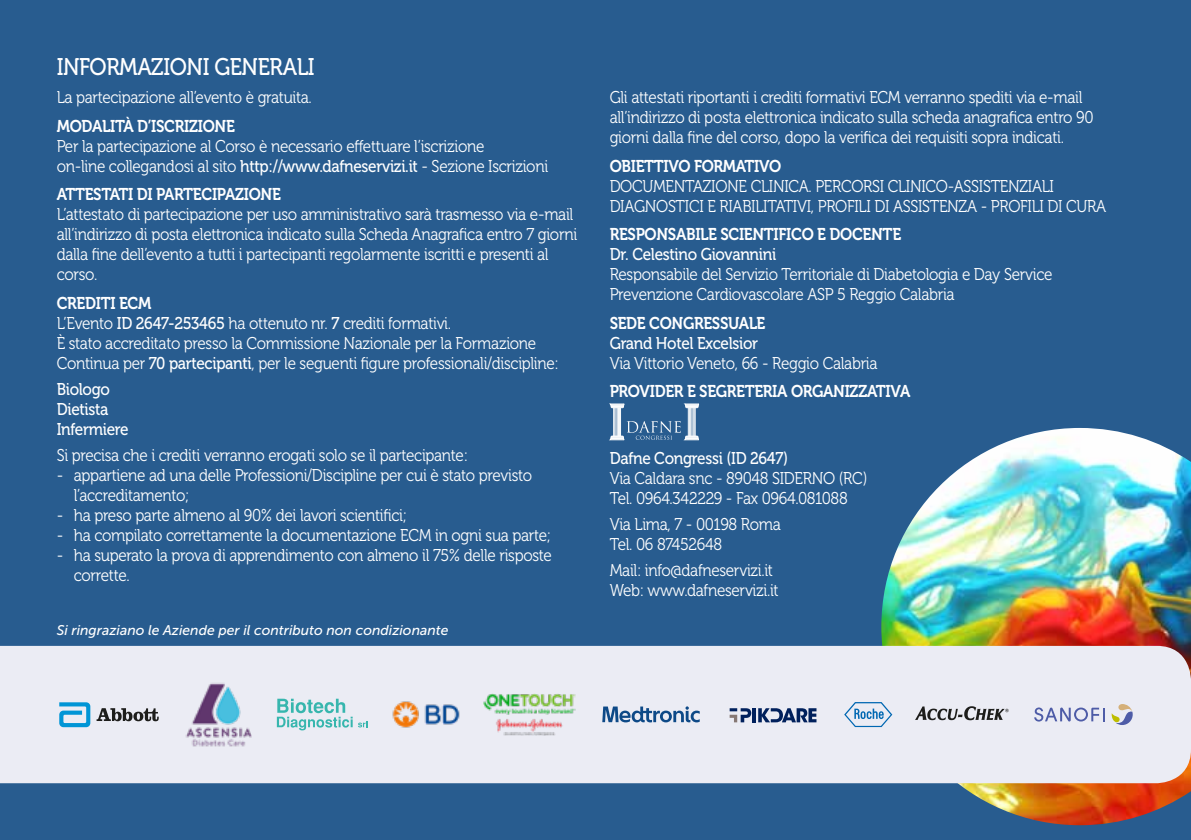
<style>
.page{position:relative;width:1191px;height:840px;background:#fff}
.page>*{position:absolute;margin:0;border:0;box-sizing:border-box;transform-origin:0 0}
.t1{font:24px "Museo 500";letter-spacing:-.02em;color:#fff;scale:.9 1}
.t2{font:17px/20px "Museo 300";letter-spacing:-.02em;color:#fff;scale:.9 1}
.t3{font:17px "Museo 700";letter-spacing:-.02em;color:#fff;scale:.9 1}
.t4{font:17px/20px "Museo 500";letter-spacing:-.02em;color:#fff;scale:.9 1}
.t5{font:italic 14px "Museo Sans 500";color:#fff}
.s1{font-family:"Museo 500"}
</style>
<div class="page">
<div style="left:0;top:0;width:1191px;height:839px;background:#285c8f"></div>
<svg style="left:610px;top:403px;width:89px;height:36px"></svg>
<img style="left:881px;top:428px;width:310px;height:396px">
<div style="left:0;top:645px;width:1191px;height:137px;background:#ebecf4"></div>
<svg style="left:729px;top:707px;width:22px;height:15px"></svg>
<hr style="left:752px;top:707px;width:4px;height:15px;background:#00205c">
<svg style="left:758px;top:707px;width:58px;height:15px"></svg>
<svg style="left:915px;top:705px;width:93px;height:14px"></svg>
<svg style="left:844px;top:701px;width:48px;height:25px"></svg>
<svg style="left:1034px;top:707px;width:70px;height:14px"></svg>
<svg style="left:1111px;top:703px;width:21px;height:21px"></svg>
<svg style="left:602px;top:706px;width:97px;height:16px;background:#89a4c4"></svg>
<svg style="left:59px;top:702px;width:31px;height:24px"></svg>
<svg style="left:97px;top:707px;width:62px;height:13px"></svg>
<svg style="left:277px;top:698px;width:90px;height:32px;background:#b5dbdf"></svg>
<img style="left:484px;top:692px;width:91px;height:43px">
<img style="left:392px;top:700px;width:68px;height:27px">
<img style="left:185px;top:682px;width:67px;height:64px">
<h1 class="t1" style="left:57px;top:53px;width:288px">INFORMAZIONI GENERALI</h1>
<p class="t2" style="left:57px;top:88px;width:285px">La partecipazione all’evento è gratuita.</p>
<p class="t3" style="left:57px;top:116px;width:199px">MODALITÀ D’ISCRIZIONE</p>
<p class="t2" style="left:57px;top:136px;width:547px">Per la partecipazione al Corso è necessario effettuare l’iscrizione<br>on-line collegandosi al sito <span class="s1">http://www.dafneservizi.it</span> - Sezione Iscrizioni</p>
<p class="t3" style="left:57px;top:185px;width:250px">ATTESTATI DI PARTECIPAZIONE</p>
<p class="t2" style="left:57px;top:205px;width:580px">L’attestato di partecipazione per uso amministrativo sarà trasmesso via e-mail all’indirizzo di posta elettronica indicato sulla Scheda Anagrafica entro 7 giorni dalla fine dell’evento a tutti i partecipanti regolarmente iscritti e presenti al corso.</p>
<p class="t3" style="left:57px;top:293px;width:107px">CREDITI ECM</p>
<p class="t2" style="left:57px;top:313px;width:559px">L’Evento <span class="s1">ID 2647-253465</span> ha ottenuto nr. <span class="s1">7</span> crediti formativi.<br>È stato accreditato presso la Commissione Nazionale per la Formazione<br>Continua per <span class="s1">70 partecipanti</span>, per le seguenti figure professionali/discipline:</p>
<p class="t4" style="left:57px;top:379px;width:81px">Biologo<br>Dietista<br>Infermiere</p>
<p class="t2" style="left:57px;top:445px;width:458px">Si precisa che i crediti verranno erogati solo se il partecipante:</p>
<p class="t2" style="left:74px;top:465px;width:511px;text-indent:-17px">- appartiene ad una delle Professioni/Discipline per cui è stato previsto l’accreditamento;</p>
<p class="t2" style="left:57px;top:505px;width:391px">- ha preso parte almeno al 90% dei lavori scientifici;</p>
<p class="t2" style="left:57px;top:525px;width:551px">- ha compilato correttamente la documentazione ECM in ogni sua parte;</p>
<p class="t2" style="left:74px;top:545px;width:533px;text-indent:-17px">- ha superato la prova di apprendimento con almeno il 75% delle risposte corrette.</p>
<p class="t5" style="left:57px;top:622px;width:393px">Si ringraziano le Aziende per il contributo non condizionante</p>
<p class="t2" style="left:609px;top:88px;width:539px">Gli attestati riportanti i crediti formativi ECM verranno spediti via e-mail all’indirizzo di posta elettronica indicato sulla scheda anagrafica entro 90 giorni dalla fine del corso, dopo la verifica dei requisiti sopra indicati.</p>
<p class="t3" style="left:609px;top:156px;width:192px">OBIETTIVO FORMATIVO</p>
<p class="t2" style="left:609px;top:176px;width:553px">DOCUMENTAZIONE CLINICA. PERCORSI CLINICO-ASSISTENZIALI<br>DIAGNOSTICI E RIABILITATIVI, PROFILI DI ASSISTENZA - PROFILI DI CURA</p>
<p class="t3" style="left:609px;top:225px;width:325px">RESPONSABILE SCIENTIFICO E DOCENTE</p>
<p class="t4" style="left:609px;top:244px;width:187px">Dr. Celestino Giovannini</p>
<p class="t2" style="left:609px;top:265px;width:493px">Responsabile del Servizio Territoriale di Diabetologia e Day Service<br>Prevenzione Cardiovascolare ASP 5 Reggio Calabria</p>
<p class="t3" style="left:609px;top:313px;width:174px">SEDE CONGRESSUALE</p>
<p class="t4" style="left:609px;top:333px;width:166px">Grand Hotel Excelsior</p>
<p class="t2" style="left:609px;top:353px;width:299px">Via Vittorio Veneto, 66 - Reggio Calabria</p>
<p class="t3" style="left:609px;top:382px;width:335px">PROVIDER E SEGRETERIA ORGANIZZATIVA</p>
<p class="t4" style="left:609px;top:448px;width:200px">Dafne Congressi (ID 2647)</p>
<p class="t2" style="left:609px;top:468px;width:288px">Via Caldara snc - 89048 SIDERNO (RC)<br>Tel. 0964.342229 - Fax 0964.081088</p>
<p class="t2" style="left:609px;top:514px;width:192px">Via Lima, 7 - 00198 Roma<br>Tel. 06 87452648</p>
<p class="t2" style="left:609px;top:560px;width:189px">Mail: info@dafneservizi.it<br>Web: www.dafneservizi.it</p>
</div>
